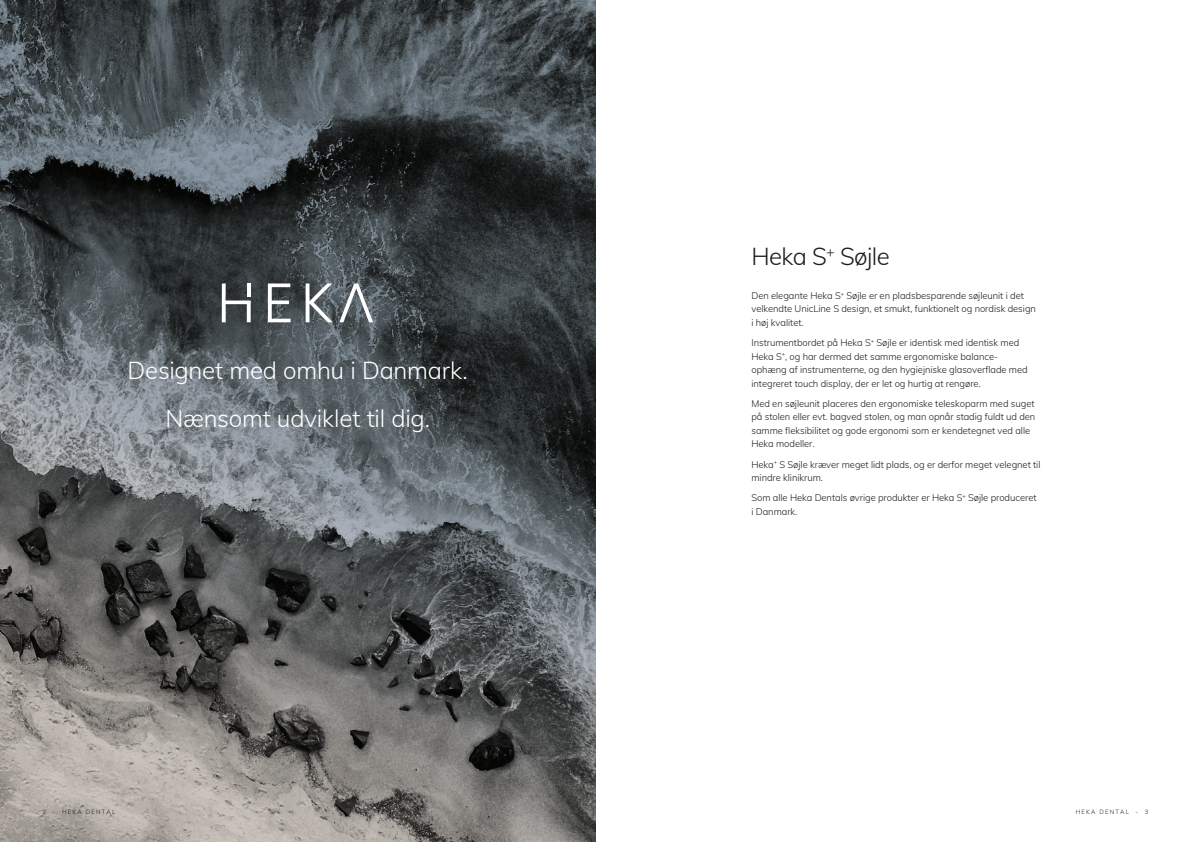
<style>
.page{position:relative;width:1191px;height:842px;background:#fff}
.page>*{position:absolute;margin:0;border:0;box-sizing:border-box;transform-origin:0 0}
.t1{font:300 24px/48px "Mulish";letter-spacing:-.01em;color:#fff;text-align:center}
.t2{font:300 24px "Mulish";letter-spacing:-.025em;color:#1d1d1b}
.t3{font:300 9.5px/13.5px "Mulish";letter-spacing:-.005em;color:#1d1d1b}
.t4{font:300 6px "Mulish";letter-spacing:.2em;color:#1d1d1b}
</style>
<div class="page">
<img style="left:0;top:0;width:595px;height:842px">
<svg style="left:268px;top:283px;width:23px;height:39px"></svg>
<svg style="left:306px;top:283px;width:27px;height:39px"></svg>
<svg style="left:222px;top:283px;width:29px;height:39px"></svg>
<svg style="left:339px;top:283px;width:34px;height:39px"></svg>
<h1 class="t1" style="left:127px;top:348px;width:342px">Designet med omhu i Danmark.<br>Nænsomt udviklet til dig.</h1>
<h1 class="t2" style="left:751px;top:247px;width:140px">Heka S<sup>+</sup> Søjle</h1>
<p class="t3" style="left:751px;top:290px;width:286px">Den elegante Heka S<sup>+</sup> Søjle er en pladsbesparende søjleunit i det velkendte UnicLine S design, et smukt, funktionelt og nordisk design i høj kvalitet.</p>
<p class="t3" style="left:751px;top:337px;width:278px">Instrumentbordet på Heka S<sup>+</sup> Søjle er identisk med identisk med Heka S<sup>+</sup>, og har dermed det samme ergonomiske balance&shy;ophæng af instrumenterne, og den hygiejniske glasoverflade med integreret touch display, der er let og hurtig at rengøre.</p>
<p class="t3" style="left:751px;top:398px;width:285px">Med en søjleunit placeres den ergonomiske teleskoparm med suget på stolen eller evt. bagved stolen, og man opnår stadig fuldt ud den samme fleksibilitet og gode ergonomi som er kendetegnet ved alle Heka modeller.</p>
<p class="t3" style="left:751px;top:458px;width:290px">Heka<sup>+</sup> S Søjle kræver meget lidt plads, og er derfor meget velegnet til mindre klinikrum.</p>
<p class="t3" style="left:751px;top:492px;width:287px">Som alle Heka Dentals øvrige produkter er Heka S<sup>+</sup> Søjle produceret i Danmark.</p>
<p class="t4" style="left:43px;top:809px;width:74px">2 - HEKA DENTAL</p>
<p class="t4" style="left:1075px;top:809px;width:74px">HEKA DENTAL - 3</p>
</div>
